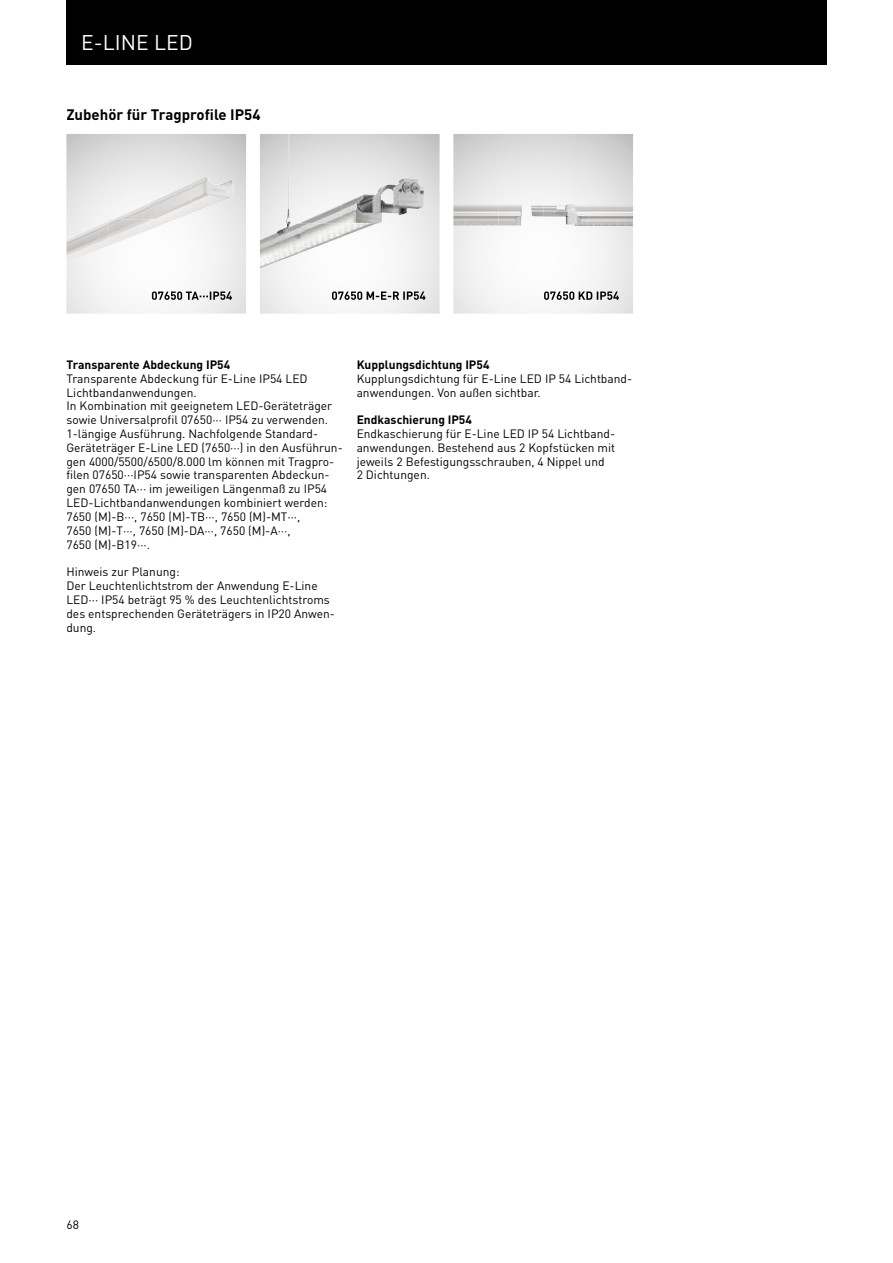
<style>
.page{position:relative;width:893px;height:1263px;background:#fff}
.page>*{position:absolute;margin:0;border:0;box-sizing:border-box;transform-origin:0 0}
.t1{font:21px "Trilux DIN";color:#fff}
.t2{font:700 15px "Trilux DIN";color:#000}
.t3{font:12px/13.8px "Trilux DIN";color:#000}
.t4{font:700 12px "Trilux DIN";color:#000}
</style>
<div class="page">
<div style="left:66px;top:0;width:760px;height:65px;background:#000"></div>
<svg style="left:66px;top:134px;width:180px;height:180px"></svg>
<svg style="left:453px;top:134px;width:180px;height:180px"></svg>
<img style="left:152px;top:291px;width:80px;height:9px">
<img style="left:544px;top:291px;width:75px;height:9px">
<img style="left:111px;top:202px;width:39px;height:17px">
<img style="left:150px;top:183px;width:42px;height:36px">
<img style="left:192px;top:176px;width:42px;height:37px">
<img style="left:66px;top:221px;width:42px;height:41px">
<img style="left:108px;top:219px;width:42px;height:27px">
<img style="left:150px;top:219px;width:25px;height:10px">
<svg style="left:260px;top:134px;width:180px;height:180px"></svg>
<img style="left:286px;top:179px;width:15px;height:45px">
<img style="left:301px;top:204px;width:41px;height:49px">
<img style="left:342px;top:187px;width:41px;height:37px">
<img style="left:383px;top:179px;width:41px;height:37px">
<img style="left:260px;top:224px;width:41px;height:44px">
<img style="left:342px;top:224px;width:35px;height:13px">
<img style="left:453px;top:204px;width:180px;height:22px">
<h1 class="t1" style="left:81px;top:29px;width:113px">E-LINE LED</h1>
<p class="t2" style="left:66px;top:105px;width:196px">Zubehör für Tragprofile IP54</p>
<p class="t4" style="left:66px;top:357px;width:165px">Transparente Abdeckung IP54</p>
<p class="t3" style="left:66px;top:371px;width:278px">Transparente Abdeckung für E-Line IP54 LED Lichtbandanwendungen.<br>In Kombination mit geeignetem LED-Geräteträger sowie Universalprofil 07650··· IP54 zu verwenden.<br>1-längige Ausführung. Nachfolgende Standard-Geräteträger E-Line LED (7650···) in den Ausführun&shy;gen 4000/5500/6500/8.000 lm können mit Tragpro&shy;filen 07650···IP54 sowie transparenten Abdeckun&shy;gen 07650 TA··· im jeweiligen Längenmaß zu IP54<br>LED-Lichtbandanwendungen kombiniert werden:<br>7650 (M)-B···, 7650 (M)-TB···, 7650 (M)-MT···,<br>7650 (M)-T···, 7650 (M)-DA···, 7650 (M)-A···,<br>7650 (M)-B19···.</p>
<p class="t3" style="left:66px;top:565px;width:270px">Hinweis zur Planung:<br>Der Leuchtenlichtstrom der Anwendung E-Line LED··· IP54 beträgt 95 % des Leuchtenlichtstroms des entsprechenden Geräteträgers in IP20 Anwen&shy;dung.</p>
<p class="t4" style="left:357px;top:357px;width:134px">Kupplungsdichtung IP54</p>
<p class="t3" style="left:357px;top:371px;width:277px">Kupplungsdichtung für E-Line LED IP 54 Lichtband&shy;anwendungen. Von außen sichtbar.</p>
<p class="t4" style="left:357px;top:412px;width:117px">Endkaschierung IP54</p>
<p class="t3" style="left:357px;top:427px;width:260px">Endkaschierung für E-Line LED IP 54 Lichtband&shy;anwendungen. Bestehend aus 2 Kopfstücken mit jeweils 2 Befestigungsschrauben, 4 Nippel und<br>2 Dichtungen.</p>
<p class="t3" style="left:66px;top:1218px;width:14px">68</p>
</div>
